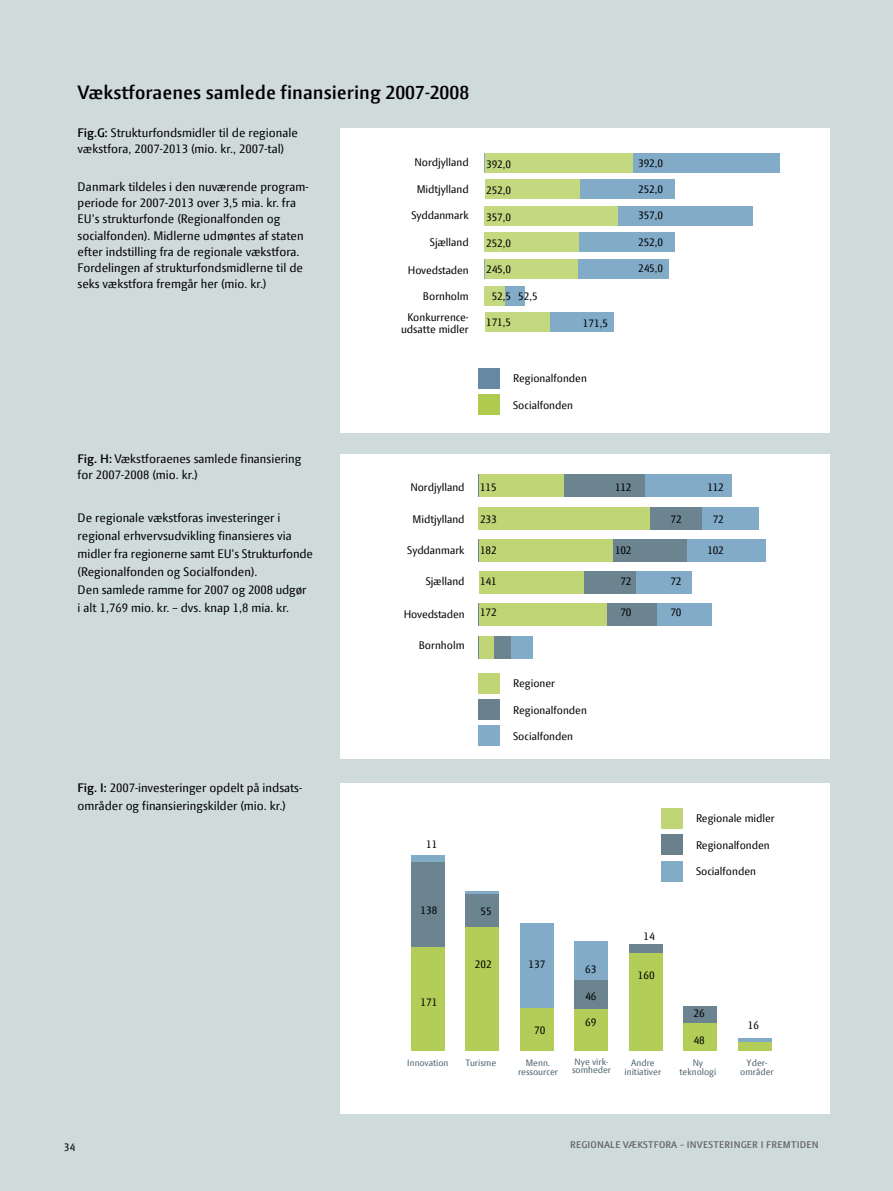
<style>
.page{position:relative;width:893px;height:1191px;background:#cfdada}
.page>*{position:absolute;margin:0;border:0;box-sizing:border-box;transform-origin:0 0}
.t1{font:600 21px "Press Sans";color:#000}
.t2{font:13.5px/16.2px "Press Sans";color:#000}
.t3{font:12px/26.4px "Press Sans";color:#000}
.t4{font:600 10.5px "Press Sans";color:#646567}
.t5{font:10.05px/8.9px "Press Sans";color:#4a636e;text-align:center}
.s1{font-weight:600}
</style>
<div class="page">
<div style="left:340px;top:783px;width:489px;height:331px;background:#fff"></div>
<div style="left:411px;top:855px;width:34px;height:195px;background:#82abc7"></div>
<div style="left:465px;top:890px;width:34px;height:160px;background:#82abc7"></div>
<div style="left:520px;top:923px;width:34px;height:127px;background:#82abc7"></div>
<div style="left:574px;top:941px;width:34px;height:109px;background:#82abc7"></div>
<div style="left:683px;top:1006px;width:34px;height:44px;background:#6b8490"></div>
<div style="left:738px;top:1038px;width:34px;height:12px;background:#82abc7"></div>
<div style="left:411px;top:862px;width:34px;height:188px;background:#6b8490"></div>
<div style="left:465px;top:894px;width:34px;height:156px;background:#6b8490"></div>
<div style="left:520px;top:1008px;width:34px;height:42px;background:#b3cd59"></div>
<div style="left:574px;top:980px;width:34px;height:70px;background:#6b8490"></div>
<div style="left:629px;top:944px;width:34px;height:105px;background:#6b8490"></div>
<div style="left:683px;top:1023px;width:34px;height:27px;background:#b3cd59"></div>
<div style="left:411px;top:947px;width:34px;height:103px;background:#b3cd59"></div>
<div style="left:465px;top:927px;width:34px;height:123px;background:#b3cd59"></div>
<div style="left:574px;top:1009px;width:34px;height:41px;background:#b3cd59"></div>
<div style="left:629px;top:952px;width:34px;height:98px;background:#b3cd59"></div>
<div style="left:738px;top:1042px;width:34px;height:8px;background:#b3cd59"></div>
<div style="left:340px;top:128px;width:489px;height:304px;background:#fff"></div>
<div style="left:478px;top:368px;width:21px;height:20px;background:#6688a5"></div>
<div style="left:478px;top:394px;width:21px;height:20px;background:#afcb4f"></div>
<div style="left:485px;top:153px;width:295px;height:19px;background:#82abc7"></div>
<div style="left:485px;top:180px;width:189px;height:19px;background:#82abc7"></div>
<div style="left:485px;top:206px;width:268px;height:19px;background:#82abc7"></div>
<div style="left:485px;top:233px;width:189px;height:19px;background:#82abc7"></div>
<div style="left:485px;top:259px;width:184px;height:20px;background:#82abc7"></div>
<div style="left:485px;top:286px;width:39px;height:19px;background:#82abc7"></div>
<div style="left:485px;top:312px;width:128px;height:20px;background:#82abc7"></div>
<div style="left:485px;top:153px;width:147px;height:19px;background:#c4d87f"></div>
<div style="left:485px;top:180px;width:94px;height:19px;background:#c4d87f"></div>
<div style="left:485px;top:206px;width:133px;height:19px;background:#c4d87f"></div>
<div style="left:485px;top:233px;width:94px;height:19px;background:#c4d87f"></div>
<div style="left:485px;top:259px;width:92px;height:20px;background:#c4d87f"></div>
<div style="left:485px;top:286px;width:20px;height:19px;background:#c4d87f"></div>
<div style="left:485px;top:312px;width:64px;height:20px;background:#c4d87f"></div>
<div style="left:340px;top:454px;width:489px;height:304px;background:#fff"></div>
<div style="left:479px;top:474px;width:252px;height:23px;background:#82abc7"></div>
<div style="left:479px;top:507px;width:279px;height:22px;background:#82abc7"></div>
<div style="left:479px;top:539px;width:286px;height:22px;background:#82abc7"></div>
<div style="left:479px;top:571px;width:212px;height:23px;background:#82abc7"></div>
<div style="left:479px;top:603px;width:233px;height:23px;background:#82abc7"></div>
<div style="left:479px;top:636px;width:53px;height:22px;background:#82abc7"></div>
<div style="left:479px;top:474px;width:166px;height:23px;background:#6b8490"></div>
<div style="left:479px;top:507px;width:223px;height:22px;background:#6b8490"></div>
<div style="left:479px;top:539px;width:208px;height:22px;background:#6b8490"></div>
<div style="left:479px;top:571px;width:156px;height:23px;background:#6b8490"></div>
<div style="left:479px;top:603px;width:178px;height:23px;background:#6b8490"></div>
<div style="left:479px;top:636px;width:32px;height:22px;background:#6b8490"></div>
<div style="left:479px;top:474px;width:84px;height:23px;background:#c0d576"></div>
<div style="left:479px;top:507px;width:171px;height:22px;background:#c0d576"></div>
<div style="left:479px;top:539px;width:133px;height:22px;background:#c0d576"></div>
<div style="left:479px;top:571px;width:104px;height:23px;background:#c0d576"></div>
<div style="left:479px;top:603px;width:127px;height:23px;background:#c0d576"></div>
<div style="left:479px;top:636px;width:14px;height:22px;background:#c0d576"></div>
<div style="left:478px;top:673px;width:21px;height:20px;background:#c0d576"></div>
<div style="left:478px;top:699px;width:21px;height:20px;background:#6a808c"></div>
<div style="left:478px;top:726px;width:21px;height:20px;background:#82abc7"></div>
<div style="left:661px;top:808px;width:21px;height:20px;background:#c0d576"></div>
<div style="left:661px;top:834px;width:21px;height:20px;background:#6a808c"></div>
<div style="left:661px;top:861px;width:21px;height:20px;background:#82abc7"></div>
<h1 class="t1" style="left:78px;top:83px;width:393px">VÆKSTFORAENES SAMLEDE FINANSIERING 2007-2008</h1>
<p class="t2" style="left:78px;top:126px;width:222px"><span class="s1">FIG.G:</span> Strukturfondsmidler til de regionale vækstfora, 2007-2013 (mio. kr., 2007-tal)</p>
<p class="t2" style="left:78px;top:180px;width:232px">Danmark tildeles i den nuværende program&shy;periode for 2007-2013 over 3,5 mia. kr. fra EU’s strukturfonde (Regionalfonden og socialfonden). Midlerne udmøntes af staten efter indstilling fra de regionale vækstfora.<br>Fordelingen af strukturfondsmidlerne til de seks vækstfora fremgår her (mio. kr.)</p>
<p class="t3" style="left:414px;top:151px;width:56px">Nordjylland<br>Midtjylland</p>
<p class="t3" style="left:411px;top:203px;width:59px;text-align:right">Syddanmark<br>Sjælland</p>
<p class="t3" style="left:408px;top:258px;width:62px;text-align:right">Hovedstaden<br>Bornholm</p>
<p class="t3" style="left:401px;top:312px;width:69px;line-height:12px;text-align:center">Konkurrence&shy;udsatte midler</p>
<p class="t3" style="left:486px;top:152px;width:27px">392,0<br>252,0</p>
<p class="t3" style="left:486px;top:205px;width:27px">357,0<br>252,0</p>
<p class="t3" style="left:486px;top:258px;width:27px;text-align:center">245,0<br>52,5<br>171,5</p>
<p class="t3" style="left:518px;top:284px;width:21px">52,5</p>
<p class="t3" style="left:583px;top:311px;width:27px">171,5</p>
<p class="t3" style="left:513px;top:366px;width:75px">Regionalfonden<br>Socialfonden</p>
<p class="t3" style="left:638px;top:151px;width:27px;text-align:justify">392,0<br>252,0<br>357,0</p>
<p class="t3" style="left:638px;top:230px;width:27px">252,0<br>245,0</p>
<p class="t2" style="left:78px;top:452px;width:225px"><span class="s1">FIG. H:</span> Vækstforaenes samlede finansiering for 2007-2008 (mio. kr.)</p>
<p class="t2" style="left:78px;top:510px;width:237px;line-height:18px">De regionale vækstforas investeringer i regional erhvervsudvikling finansieres via midler fra regionerne samt EU’s Strukturfonde (Regionalfonden og Socialfonden).<br>Den samlede ramme for 2007 og 2008 udgør<br>i alt 1,769 mio. kr. – dvs. knap 1,8 mia. kr.</p>
<p class="t2" style="left:78px;top:780px;width:226px;line-height:18px"><span class="s1">FIG. I:</span> 2007-investeringer opdelt på indsats&shy;områder og finansieringskilder (mio. kr.)</p>
<p class="t3" style="left:410px;top:476px;width:56px">Nordjylland</p>
<p class="t3" style="left:413px;top:507px;width:53px">Midtjylland</p>
<p class="t3" style="left:407px;top:538px;width:59px">Syddanmark</p>
<p class="t3" style="left:426px;top:569px;width:40px">Sjælland</p>
<p class="t3" style="left:404px;top:602px;width:62px">Hovedstaden</p>
<p class="t3" style="left:419px;top:633px;width:47px">Bornholm</p>
<p class="t3" style="left:480px;top:476px;width:18px">115</p>
<p class="t3" style="left:480px;top:507px;width:18px">233</p>
<p class="t3" style="left:480px;top:538px;width:18px">182</p>
<p class="t3" style="left:480px;top:569px;width:18px">141</p>
<p class="t3" style="left:480px;top:600px;width:18px">172</p>
<p class="t3" style="left:513px;top:671px;width:75px">Regioner<br>Regionalfonden<br>Socialfonden</p>
<p class="t3" style="left:615px;top:476px;width:18px">112</p>
<p class="t3" style="left:615px;top:538px;width:18px">102</p>
<p class="t3" style="left:620px;top:569px;width:13px">72</p>
<p class="t3" style="left:620px;top:600px;width:13px">70</p>
<p class="t3" style="left:671px;top:507px;width:13px">72</p>
<p class="t3" style="left:670px;top:569px;width:13px">72</p>
<p class="t3" style="left:670px;top:600px;width:13px">70</p>
<p class="t3" style="left:707px;top:476px;width:18px">112</p>
<p class="t3" style="left:713px;top:507px;width:13px">72</p>
<p class="t3" style="left:707px;top:538px;width:18px">102</p>
<p class="t3" style="left:426px;top:832px;width:13px">11</p>
<p class="t3" style="left:421px;top:898px;width:18px">138</p>
<p class="t3" style="left:421px;top:990px;width:18px">171</p>
<p class="t3" style="left:480px;top:899px;width:13px">55</p>
<p class="t3" style="left:475px;top:952px;width:18px">202</p>
<p class="t3" style="left:528px;top:952px;width:18px">137</p>
<p class="t3" style="left:534px;top:1018px;width:13px">70</p>
<p class="t3" style="left:585px;top:957px;width:13px">63</p>
<p class="t3" style="left:585px;top:983px;width:13px">46<br>69</p>
<p class="t3" style="left:644px;top:924px;width:13px">14</p>
<p class="t3" style="left:638px;top:963px;width:18px">160</p>
<p class="t3" style="left:696px;top:806px;width:80px">Regionale midler<br>Regionalfonden<br>Socialfonden</p>
<p class="t3" style="left:693px;top:1001px;width:13px">26</p>
<p class="t3" style="left:693px;top:1028px;width:13px">48</p>
<p class="t3" style="left:748px;top:1013px;width:13px">16</p>
<p class="t5" style="left:407px;top:1059px;width:43px">Innovation</p>
<p class="t5" style="left:465px;top:1059px;width:32px">Turisme</p>
<p class="t5" style="left:518px;top:1059px;width:42px">Menn. ressourcer</p>
<p class="t5" style="left:572px;top:1058px;width:41px;text-align:left">Nye virk&shy;somheder</p>
<p class="t5" style="left:625px;top:1059px;width:38px">Andre initiativer</p>
<p class="t5" style="left:679px;top:1059px;width:39px">Ny teknologi</p>
<p class="t5" style="left:740px;top:1059px;width:35px">Yder&shy;områder</p>
<p class="t3" style="left:64px;top:1134px;width:13px">34</p>
<p class="t4" style="left:570px;top:1139px;width:13px">REGIONA</p>
<p class="t4" style="left:610px;top:1139px;width:34px">LE VÆKSTFORA</p>
<p class="t4" style="left:680px;top:1139px;width:14px">– INEERINVESTERINGER</p>
<p class="t4" style="left:761px;top:1139px;width:13px">I EFREMTIDEN</p>
</div>
